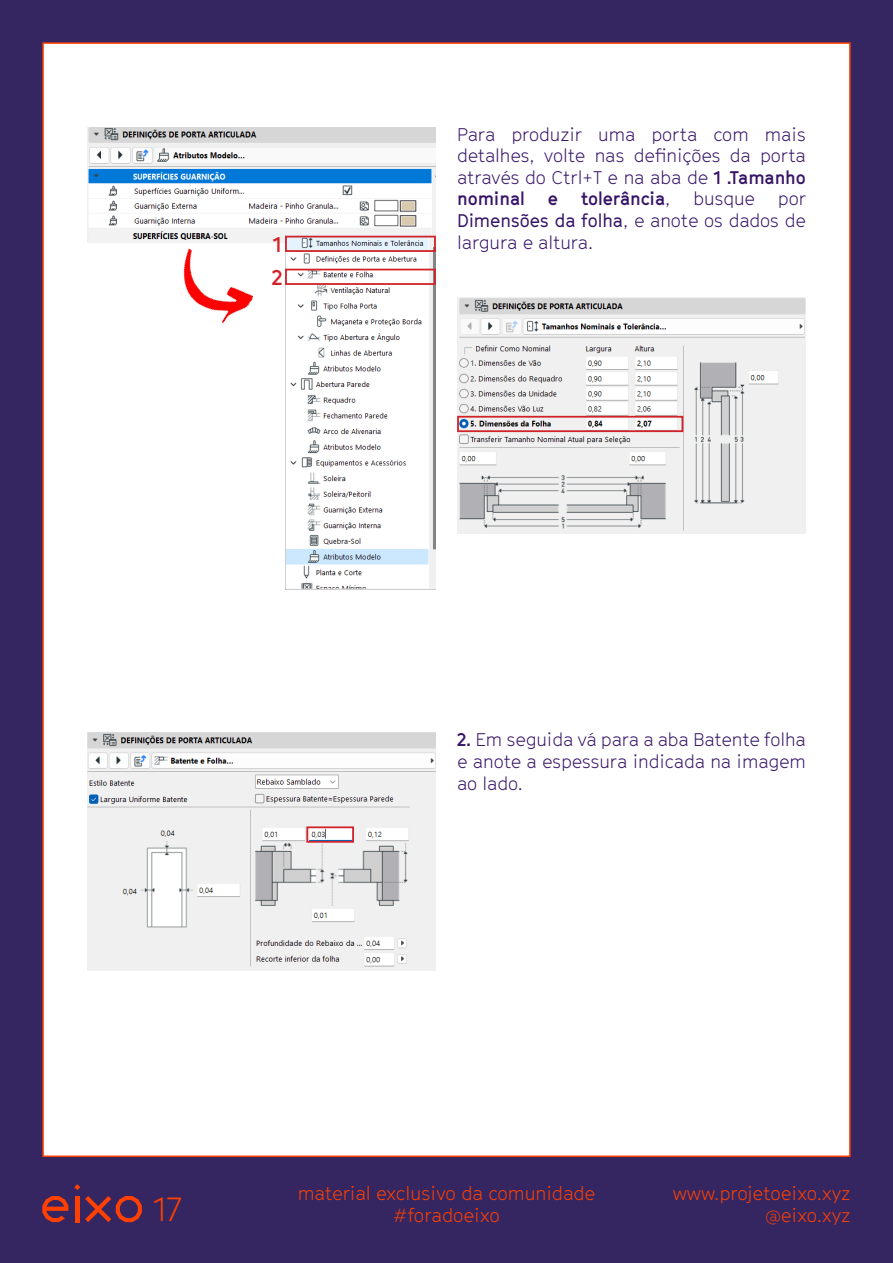
<style>
.page{position:relative;width:893px;height:1263px;background:#fff}
.page>*{position:absolute;margin:0;border:0;box-sizing:border-box;transform-origin:0 0}
.t1{font:300 33px "GT Cinetype";color:#ff4000}
.t2{font:700 21px "GT Cinetype";color:#d1232a}
.t3{font:300 18.6px/22.4px "GT Cinetype";color:#ff4000;text-align:right}
.t4{font:300 18px/21.6px "GT Cinetype";color:#361366;text-align:justify}
.t5{font:700 18px "GT Cinetype";color:#361366}
.s1{font-weight:700}
.s2{font-weight:300}
.s3{font-weight:400}
</style>
<div class="page">
<div style="left:0;top:0;width:42px;height:1263px;background:#352662"></div>
<div style="left:851px;top:0;width:42px;height:1263px;background:#352662"></div>
<div style="left:31px;top:0;width:862px;height:42px;background:#352662"></div>
<div style="left:31px;top:1157px;width:862px;height:106px;background:#352662"></div>
<img style="left:87px;top:127px;width:349px;height:116px">
<img style="left:285px;top:239px;width:151px;height:350px">
<img style="left:457px;top:298px;width:349px;height:236px">
<img style="left:87px;top:733px;width:349px;height:238px">
<img style="left:149px;top:236px;width:118px;height:87px">
<div style="left:285px;top:236px;width:151px;height:16px;border:2px solid #d1232a"></div>
<div style="left:457px;top:416px;width:226px;height:16px;border:2px solid #d1232a"></div>
<div style="left:285px;top:269px;width:151px;height:16px;border:2px solid #d1232a"></div>
<div style="left:306px;top:826px;width:48px;height:17px;border:2px solid #d1232a"></div>
<svg style="left:42px;top:1196px;width:26px;height:26px"></svg>
<svg style="left:74px;top:1184px;width:6px;height:6px"></svg>
<hr style="left:75px;top:1196px;width:4px;height:26px;background:#ff4000">
<svg style="left:85px;top:1196px;width:57px;height:26px"></svg>
<p class="t2" style="left:273px;top:232px;width:10px">1</p>
<p class="t2" style="left:272px;top:265px;width:12px">2</p>
<p class="t4" style="left:457px;top:123px;width:350px">Para produzir uma porta com mais detalhes, volte nas defnições da porta através do Ctrl+T e na aba de <span class="s1">1 .Tamanho nominal</span></p>
<p class="t5" style="left:548px;top:188px;width:12px">e</p>
<p class="t5" style="left:581px;top:188px;width:91px">tolerância<span class="s2">,</span></p>
<p class="t4" style="left:693px;top:188px;width:63px">busque</p>
<p class="t4" style="left:457px;top:188px;width:350px;text-indent:321px">por <span class="s3">Dimensões da folha</span>, e anote os dados de largura e altura.</p>
<p class="t4" style="left:457px;top:729px;width:350px"><span class="s1">2.</span> Em seguida vá para a aba Batente folha e anote a espessura indicada na imagem ao lado.</p>
<h1 class="t1" style="left:153px;top:1190px;width:30px">17</h1>
<p class="t3" style="left:298px;top:1182px;width:299px;text-align:center">material exclusivo da comunidade #foradoeixo</p>
<p class="t3" style="left:673px;top:1182px;width:179px">www.projetoeixo.xyz @eixo.xyz</p>
</div>
